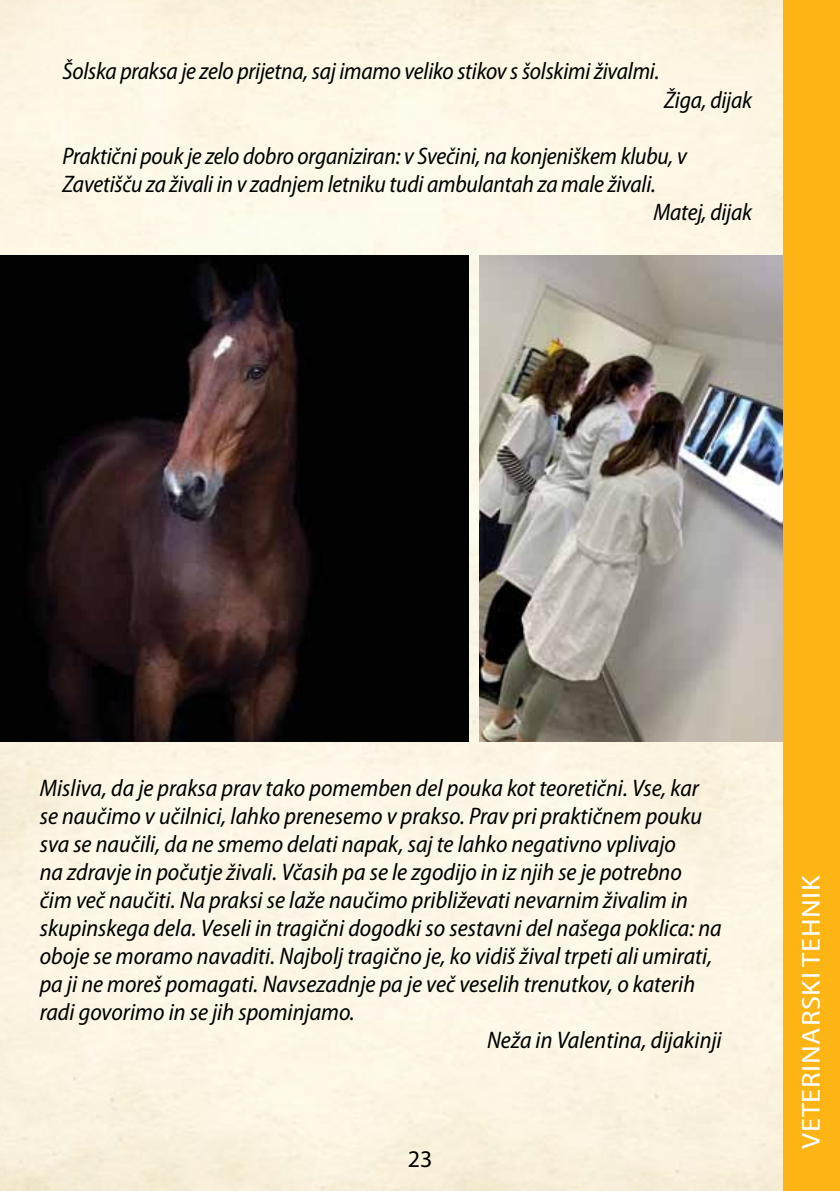
<style>
.page{position:relative;width:840px;height:1191px;background:#fff}
.page>*{position:absolute;margin:0;border:0;box-sizing:border-box;transform-origin:0 0}
.t1{font:semi-condensed 26px "Myriad Pro";letter-spacing:.02em;color:#fff;scale:1.2 1}
.t2{font:italic semi-condensed 24px "Myriad Pro";color:#000}
.t3{font:24px "Myriad Pro";color:#000}
</style>
<div class="page">
<img style="left:0;top:0;width:782px;height:1191px">
<img style="left:0;top:255px;width:468px;height:486px">
<img style="left:479px;top:255px;width:303px;height:486px">
<div style="left:782px;top:0;width:57px;height:1191px;background:#fcb515"></div>
<p class="t2" style="left:62px;top:59px;width:598px">Šolska praksa je zelo prijetna, saj imamo veliko stikov s šolskimi živalmi.</p>
<p class="t2" style="left:663px;top:87px;width:89px">Žiga, dijak</p>
<p class="t2" style="left:62px;top:143px;width:625px">Praktični pouk je zelo dobro organiziran: v Svečini, na konjeniškem klubu, v</p>
<p class="t2" style="left:62px;top:171px;width:594px">Zavetišču za živali in v zadnjem letniku tudi ambulantah za male živali.</p>
<p class="t2" style="left:653px;top:199px;width:100px">Matej, dijak</p>
<p class="t2" style="left:40px;top:775px;width:660px">Misliva, da je praksa prav tako pomemben del pouka kot teoretični. Vse, kar</p>
<p class="t2" style="left:40px;top:803px;width:663px">se naučimo v učilnici, lahko prenesemo v prakso. Prav pri praktičnem pouku</p>
<p class="t2" style="left:40px;top:831px;width:637px">sva se naučili, da ne smemo delati napak, saj te lahko negativno vplivajo</p>
<p class="t2" style="left:40px;top:859px;width:643px">na zdravje in počutje živali. Včasih pa se le zgodijo in iz njih se je potrebno</p>
<p class="t2" style="left:40px;top:887px;width:649px">čim več naučiti. Na praksi se laže naučimo približevati nevarnim živalim in</p>
<p class="t2" style="left:40px;top:915px;width:683px">skupinskega dela. Veseli in tragični dogodki so sestavni del našega poklica: na</p>
<p class="t2" style="left:40px;top:943px;width:673px">oboje se moramo navaditi. Najbolj tragično je, ko vidiš žival trpeti ali umirati,</p>
<p class="t2" style="left:40px;top:971px;width:656px">pa ji ne moreš pomagati. Navsezadnje pa je več veselih trenutkov, o katerih</p>
<p class="t2" style="left:40px;top:999px;width:316px">radi govorimo in se jih spominjamo.</p>
<p class="t2" style="left:487px;top:1027px;width:236px">Neža in Valentina, dijakinji</p>
<p class="t3" style="left:407px;top:1146px;width:26px">23</p>
<p class="t1" style="left:796px;top:1149px;width:230px;rotate:-90deg">VETERINARSKI TEHNIK</p>
</div>
